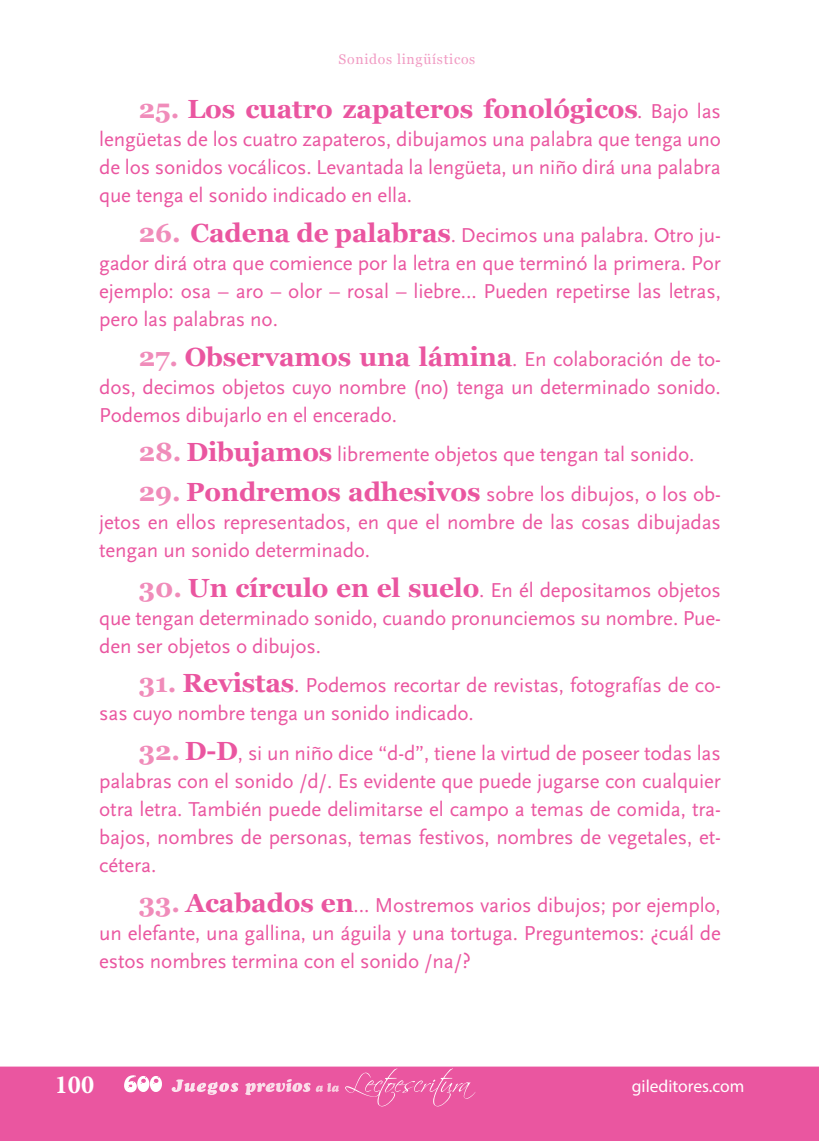
<style>
.page{position:relative;width:819px;height:1141px;background:#fff}
.page>*{position:absolute;margin:0;border:0;box-sizing:border-box;transform-origin:0 0}
.t1{font:700 26.25px "Georgia";letter-spacing:-.005em;color:#ea56a0}
.t2{font:700 26.25px "Minion Pro";color:#fff}
.t3{font:21px/28px "Scala Sans";letter-spacing:-.005em;color:#ea56a0;text-align:justify}
.t4{font:17.5px "Myriad Pro";color:#fff}
.t5{font:14px "Georgia";letter-spacing:.05em;color:#f19bc3}
.s1{color:#f08cba}
.s2{font-family:"Scala Sans";font-weight:400;font-size:21px}
.s3{font-family:"Georgia";font-weight:700;font-size:26.25px;color:#f08cba}
.s4{font-family:"Georgia";font-weight:700;font-size:26.25px}
</style>
<div class="page">
<div style="left:0;top:1067px;width:819px;height:74px;background:#ea56a0"></div>
<svg style="left:124px;top:1075px;width:38px;height:17px"></svg>
<svg style="left:172px;top:1079px;width:66px;height:16px"></svg>
<svg style="left:245px;top:1079px;width:65px;height:16px"></svg>
<svg style="left:316px;top:1083px;width:23px;height:9px"></svg>
<svg style="left:345px;top:1069px;width:130px;height:37px;background:#eb63a7"></svg>
<p class="t5" style="left:338px;top:51px;width:138px">Sonidos lingüísticos</p>
<p class="t1" style="left:139px;top:94px;width:583px"><span class="s1">25.</span> Los cuatro zapateros fonológicos<span class="s2">. Bajo las</span></p>
<p class="t3" style="left:99px;top:126px;width:623px">lengüetas de los cuatro zapateros, dibujamos una palabra que tenga uno de los sonidos vocálicos. Levantada la lengüeta, un niño dirá una palabra que tenga el sonido indicado en ella.</p>
<p class="t3" style="left:99px;top:222px;width:623px;text-indent:40px"><span class="s3">26.</span> <span class="s4">Cadena de palabras</span>. Decimos una palabra. Otro ju&shy;gador dirá otra que comience por la letra en que terminó la primera. Por ejemplo: osa – aro – olor – rosal – liebre… Pueden repetirse las letras, pero las palabras no.</p>
<p class="t3" style="left:99px;top:345px;width:623px;text-indent:40px"><span class="s3">27.</span> <span class="s4">Observamos una lámina</span>. En colaboración de to&shy;dos, decimos objetos cuyo nombre (no) tenga un determinado sonido.<br>Podemos dibujarlo en el encerado.</p>
<p class="t3" style="left:139px;top:441px;width:557px"><span class="s3">28.</span> <span class="s4">Dibujamos</span> libremente objetos que tengan tal sonido.</p>
<p class="t3" style="left:99px;top:481px;width:623px;text-indent:40px"><span class="s3">29.</span> <span class="s4">Pondremos adhesivos</span> sobre los dibujos, o los ob&shy;jetos en ellos representados, en que el nombre de las cosas dibujadas tengan un sonido determinado.</p>
<p class="t3" style="left:99px;top:576px;width:623px;text-indent:40px"><span class="s3">30.</span> <span class="s4">Un círculo en el suelo</span>. En él depositamos objetos que tengan determinado sonido, cuando pronunciemos su nombre. Pue&shy;den ser objetos o dibujos.</p>
<p class="t3" style="left:99px;top:672px;width:623px;text-indent:40px"><span class="s3">31.</span> <span class="s4">Revistas</span>. Podemos recortar de revistas, fotografías de co&shy;sas cuyo nombre tenga un sonido indicado.</p>
<p class="t3" style="left:99px;top:740px;width:623px;text-indent:40px"><span class="s3">32.</span> <span class="s4">D-D</span>, si un niño dice “d-d”, tiene la virtud de poseer todas las palabras con el sonido /d/. Es evidente que puede jugarse con cualquier otra letra. También puede delimitarse el campo a temas de comida, tra&shy;bajos, nombres de personas, temas festivos, nombres de vegetales, et&shy;cétera.</p>
<p class="t3" style="left:99px;top:891px;width:623px;text-indent:40px"><span class="s3">33.</span> <span class="s4">Acabados en</span>… Mostremos varios dibujos; por ejemplo, un elefante, una gallina, un águila y una tortuga. Preguntemos: ¿cuál de estos nombres termina con el sonido /na/?</p>
<p class="t2" style="left:55px;top:1066px;width:41px">100</p>
<p class="t4" style="left:632px;top:1076px;width:114px">gileditores.com</p>
</div>
